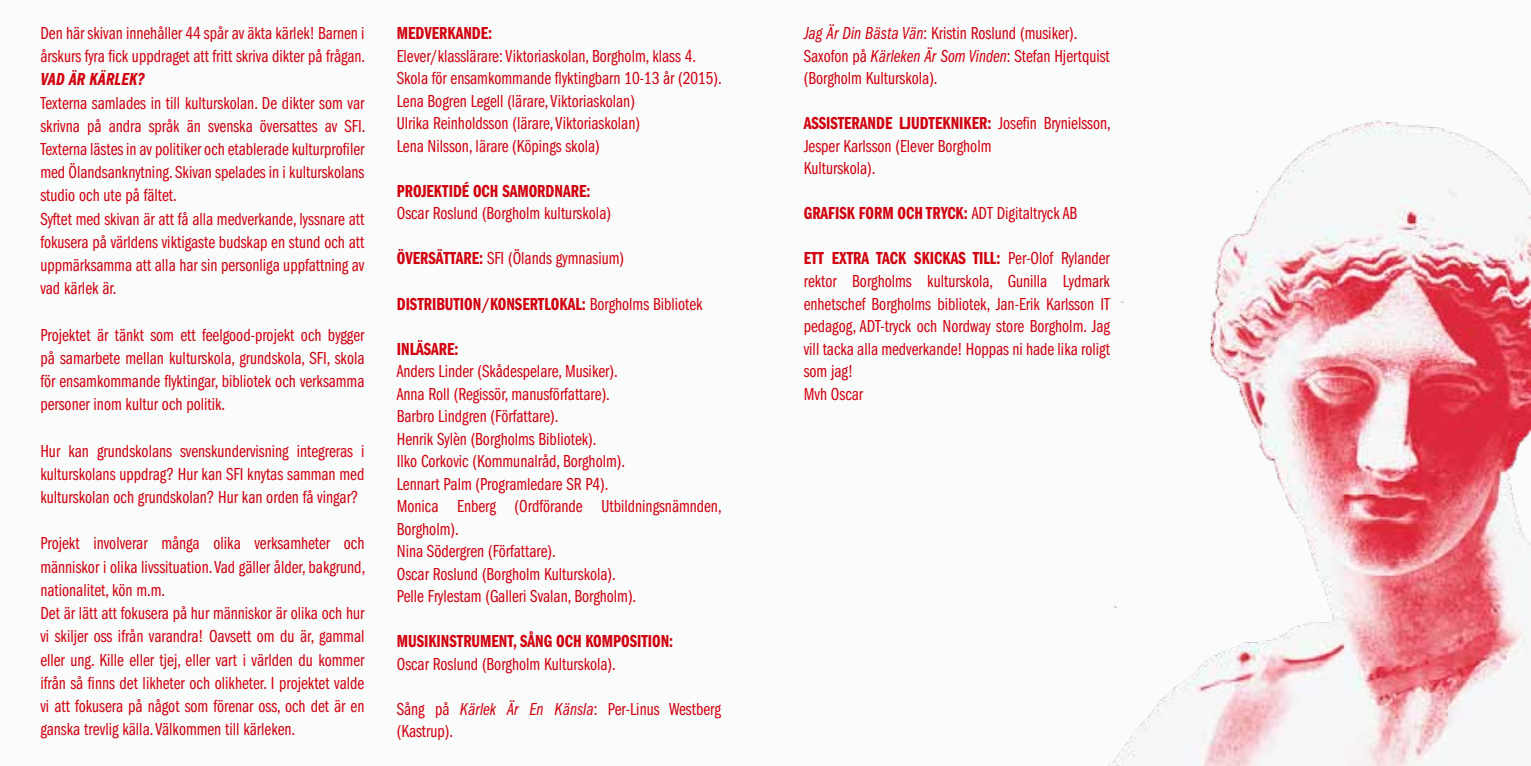
<style>
.page{position:relative;width:1531px;height:766px;background:#fff}
.page>*{position:absolute;margin:0;border:0;box-sizing:border-box;transform-origin:0 0}
.t1{font:18px/22.5px "Franklin Gothic Book Cmpr";color:#d1010e}
.t2{font:18px "Franklin Gothic Demi Cmpr";color:#d1010e}
.t3{font:18px "Franklin Gothic Demi Cmpr Ital";color:#d1010e}
.s1{font-family:"Franklin Gothic Demi Cmpr"}
.s2{font-family:"Franklin Gothic Book Cmpr"}
.s3{font-family:"Franklin Gothic Book Cmpr Ital"}
</style>
<div class="page">
<div style="left:0;top:0;width:1531px;height:765px;background:#fafbfb"></div>
<img style="left:1108px;top:120px;width:423px;height:645px">
<p class="t1" style="left:40px;top:22px;width:326px;line-height:23.2px">Den här skivan innehåller 44 spår av äkta kärlek! Barnen i årskurs fyra fick uppdraget att fritt skriva dikter på frågan.</p>
<p class="t3" style="left:40px;top:69px;width:106px">VAD ÄR KÄRLEK?</p>
<p class="t1" style="left:40px;top:91px;width:326px;line-height:23.2px">Texterna samlades in till kulturskolan. De dikter som var skrivna på andra språk än svenska översattes av SFI.<br>Texterna lästes in av politiker och etablerade kulturprofiler med Ölandsanknytning. Skivan spelades in i kulturskolans studio och ute på fältet.<br>Syftet med skivan är att få alla medverkande, lyssnare att fokusera på världens viktigaste budskap en stund och att uppmärksamma att alla har sin personliga uppfattning av vad kärlek är.</p>
<p class="t1" style="left:40px;top:323px;width:326px;line-height:23.2px;text-align:justify">Projektet är tänkt som ett feelgood-projekt och bygger på samarbete mellan kulturskola, grundskola, SFI, skola för ensamkommande flyktingar, bibliotek och verksamma personer inom kultur och politik.</p>
<p class="t1" style="left:40px;top:439px;width:325px;line-height:23.2px;text-align:justify">Hur kan grundskolans svenskundervisning integreras i kulturskolans uppdrag? Hur kan SFI knytas samman med kulturskolan och grundskolan? Hur kan orden få vingar?</p>
<p class="t1" style="left:40px;top:532px;width:326px;line-height:23.2px">Projekt involverar många olika verksamheter och människor i olika livssituation. Vad gäller ålder, bakgrund, nationalitet, kön m.m.<br>Det är lätt att fokusera på hur människor är olika och hur vi skiljer oss ifrån varandra! Oavsett om du är, gammal eller ung. Kille eller tjej, eller vart i världen du kommer ifrån så finns det likheter och olikheter. I projektet valde vi att fokusera på något som förenar oss, och det är en ganska trevlig källa. Välkommen till kärleken.</p>
<p class="t2" style="left:397px;top:23px;width:97px">MEDVERKANDE:</p>
<p class="t1" style="left:397px;top:45px;width:326px">Elever/klasslärare: Viktoriaskolan, Borgholm, klass 4.<br>Skola för ensamkommande flyktingbarn 10-13 år (2015).<br>Lena Bogren Legell (lärare, Viktoriaskolan)<br>Ulrika Reinholdsson (lärare, Viktoriaskolan)<br>Lena Nilsson, lärare (Köpings skola)</p>
<p class="t2" style="left:397px;top:181px;width:195px">PROJEKTIDÉ OCH SAMORDNARE:</p>
<p class="t1" style="left:397px;top:202px;width:216px">Oscar Roslund (Borgholm kulturskola)</p>
<p class="t1" style="left:397px;top:247px;width:229px"><span class="s1">ÖVERSÄTTARE:</span> SFI (Ölands gymnasium)</p>
<p class="t2" style="left:397px;top:293px;width:307px">DISTRIBUTION/KONSERTLOKAL: <span class="s2">Borgholms Bibliotek</span></p>
<p class="t2" style="left:397px;top:338px;width:63px">INLÄSARE:</p>
<p class="t1" style="left:397px;top:360px;width:326px">Anders Linder (Skådespelare, Musiker).<br>Anna Roll (Regissör, manusförfattare).<br>Barbro Lindgren (Författare).<br>Henrik Sylèn (Borgholms Bibliotek).<br>Ilko Corkovic (Kommunalråd, Borgholm).<br>Lennart Palm (Programledare SR P4).<br>Monica Enberg (Ordförande Utbildningsnämnden, Borgholm).<br>Nina Södergren (Författare).<br>Oscar Roslund (Borgholm Kulturskola).<br>Pelle Frylestam (Galleri Svalan, Borgholm).</p>
<p class="t2" style="left:397px;top:631px;width:278px">MUSI KINSTRUMENT, SÅNG OCH KOMPOSITION:</p>
<p class="t1" style="left:397px;top:652px;width:221px">Oscar Roslund (Borgholm Kulturskola).</p>
<p class="t1" style="left:397px;top:697px;width:326px">Sång på <span class="s3">Kärlek Är En Känsla</span>: Per-Linus Westberg (Kastrup).</p>
<p class="t1" style="left:804px;top:22px;width:308px"><span class="s3">Jag Är Din Bästa Vän</span>: Kristin Roslund (musiker).<br>Saxofon på <span class="s3">Kärleken Är Som Vinden</span>: Stefan Hjertquist (Borgholm Kulturskola).</p>
<p class="t2" style="left:804px;top:113px;width:8px">ASSIS</p>
<p class="t2" style="left:838px;top:113px;width:274px">TERANDE LJUDTEKNI KER: <span class="s2">Josefin Brynielsson,</span></p>
<p class="t1" style="left:804px;top:135px;width:189px">Jesper Karlsson (Elever Borgholm<br>Kulturskola).</p>
<p class="t2" style="left:804px;top:203px;width:275px">GRAFISK FORM OCH TRYCK: <span class="s2">ADT Digitaltryck AB</span></p>
<p class="t2" style="left:804px;top:248px;width:308px">ETT EXTRA TACK SKICKAS TILL: <span class="s2">Per-Olof Rylander</span></p>
<p class="t1" style="left:804px;top:270px;width:308px">rektor Borgholms kulturskola, Gunilla Lydmark enhetschef Borgholms bibliotek, Jan-Erik Karlsson IT pedagog, ADT-tryck och Nordway store Borgholm. Jag vill tacka alla medverkande! Hoppas ni hade lika roligt som jag!<br>Mvh Oscar</p>
</div>
